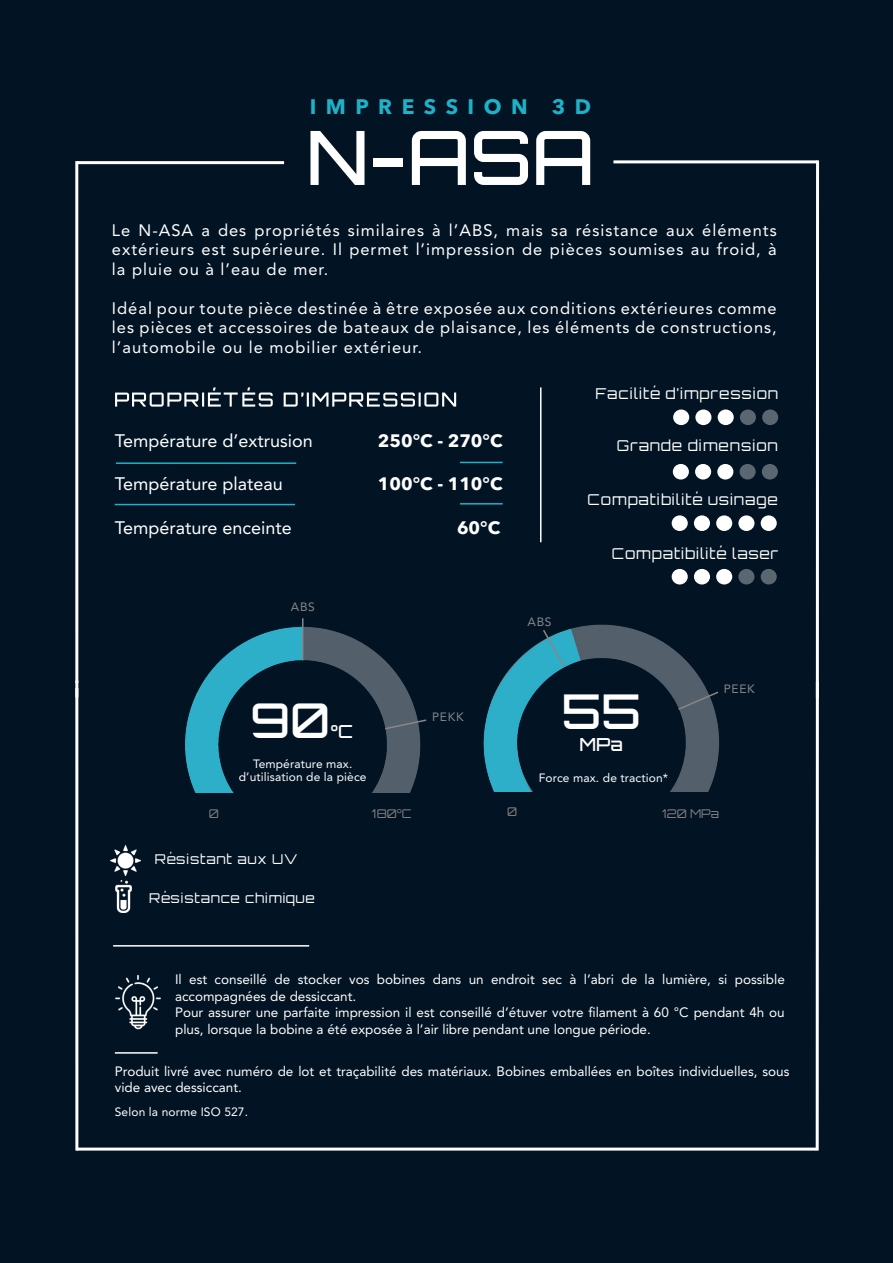
<style>
.page{position:relative;width:893px;height:1263px;background:#fff}
.page>*{position:absolute;margin:0;border:0;box-sizing:border-box;transform-origin:0 0}
.t1{font:500 75px "Orbitron";color:#fff}
.t2{font:500 48px "Orbitron";color:#fff}
.t3{font:700 21px "Avenir Next LT Pro";letter-spacing:.45em;color:#1eb2c8}
.t4{font:18px "Avenir LT Std";color:#fff}
.t5{font:700 18px "Avenir Next LT Pro";color:#fff}
.t6{font:500 18px "Orbitron";color:#fff}
.t7{font:16.5px/19.5px "Avenir LT Std";letter-spacing:.06em;color:#fff;text-align:justify}
.t8{font:300 15px "Orbitron";letter-spacing:.06em;color:#fff}
.t9{font:13.5px/16.5px "Avenir LT Std";color:#fff}
.t10{font:300 13.5px "Orbitron";letter-spacing:.06em;color:#fff}
.t11{font:12px "Avenir LT Std";letter-spacing:.01em;color:#fff}
.t12{font:12px "Avenir LT Std";letter-spacing:.06em;color:#878787}
.t13{font:300 12px "Orbitron";color:#808080}
</style>
<div class="page">
<div style="left:0;top:0;width:893px;height:1242px;background:#021424"></div>
<div style="left:0;top:39px;width:893px;height:1224px;background:#021424"></div>
<img style="left:185px;top:623px;width:236px;height:170px">
<img style="left:483px;top:624px;width:236px;height:168px">
<hr style="left:75px;top:161px;width:3px;height:989px;background:#fff">
<hr style="left:816px;top:160px;width:3px;height:990px;background:#fff">
<hr style="left:613px;top:160px;width:204px;height:3px;background:#fff">
<hr style="left:77px;top:1147px;width:739px;height:3px;background:#fff">
<hr style="left:77px;top:161px;width:207px;height:3px;background:#fff">
<svg style="left:115px;top:387px;width:341px;height:20px"></svg>
<hr style="left:116px;top:462px;width:180px;height:2px;background:#1eb2c8">
<hr style="left:115px;top:504px;width:180px;height:1px;background:#1eb2c8">
<hr style="left:460px;top:462px;width:43px;height:1px;background:#1eb2c8">
<hr style="left:460px;top:503px;width:43px;height:1px;background:#1eb2c8">
<hr style="left:540px;top:387px;width:1px;height:155px;background:#fff">
<hr style="left:113px;top:945px;width:196px;height:1px;background:#fff">
<img style="left:111px;top:846px;width:29px;height:29px">
<svg style="left:740px;top:409px;width:16px;height:16px"></svg>
<div style="left:740px;top:464px;width:16px;height:15px;background:#5a6670;border-radius:50%"></div>
<div style="left:738px;top:515px;width:16px;height:16px;background:#fff;border-radius:50%"></div>
<div style="left:738px;top:569px;width:16px;height:15px;background:#5a6670;border-radius:50%"></div>
<div style="left:695px;top:409px;width:16px;height:16px;background:#fff;border-radius:50%"></div>
<div style="left:695px;top:464px;width:16px;height:15px;background:#fff;border-radius:50%"></div>
<div style="left:694px;top:515px;width:16px;height:16px;background:#fff;border-radius:50%"></div>
<div style="left:694px;top:569px;width:16px;height:15px;background:#fff;border-radius:50%"></div>
<div style="left:673px;top:409px;width:16px;height:16px;background:#fff;border-radius:50%"></div>
<div style="left:673px;top:464px;width:16px;height:15px;background:#fff;border-radius:50%"></div>
<div style="left:672px;top:515px;width:16px;height:16px;background:#fff;border-radius:50%"></div>
<div style="left:672px;top:569px;width:16px;height:15px;background:#fff;border-radius:50%"></div>
<svg style="left:762px;top:409px;width:16px;height:16px"></svg>
<div style="left:762px;top:464px;width:16px;height:15px;background:#5a6670;border-radius:50%"></div>
<div style="left:761px;top:515px;width:16px;height:16px;background:#fff;border-radius:50%"></div>
<div style="left:761px;top:569px;width:16px;height:15px;background:#5a6670;border-radius:50%"></div>
<div style="left:718px;top:409px;width:16px;height:16px;background:#fff;border-radius:50%"></div>
<div style="left:717px;top:464px;width:16px;height:15px;background:#fff;border-radius:50%"></div>
<div style="left:716px;top:515px;width:16px;height:16px;background:#fff;border-radius:50%"></div>
<div style="left:716px;top:569px;width:16px;height:15px;background:#fff;border-radius:50%"></div>
<hr style="left:302px;top:618px;width:1px;height:42px;background:#878787">
<svg style="left:541px;top:628px;width:25px;height:41px"></svg>
<svg style="left:383px;top:718px;width:44px;height:12px"></svg>
<svg style="left:677px;top:690px;width:42px;height:21px"></svg>
<img style="left:115px;top:881px;width:17px;height:31px">
<img style="left:115px;top:975px;width:46px;height:54px">
<hr style="left:115px;top:1052px;width:43px;height:2px;background:#fff">
<p class="t3" style="left:310px;top:94px;width:283px">IMPRESSION 3D</p>
<p class="t1" style="left:306px;top:111px;width:290px">N-ASA</p>
<p class="t7" style="left:112px;top:221px;width:666px">Le N-ASA a des propriétés similaires à l’ABS, mais sa résistance aux éléments extérieurs est supérieure. Il permet l’impression de pièces soumises au froid, à la pluie ou à l’eau de mer.</p>
<p class="t7" style="left:112px;top:299px;width:666px">Idéal pour toute pièce destinée à être exposée aux conditions extérieures comme les pièces et accessoires de bateaux de plaisance, les éléments de constructions, l’automobile ou le mobilier extérieur.</p>
<p class="t4" style="left:115px;top:430px;width:200px">Température d’extrusion</p>
<p class="t5" style="left:378px;top:429px;width:126px">250°C - 270°C</p>
<p class="t4" style="left:115px;top:474px;width:170px">Température plateau</p>
<p class="t5" style="left:378px;top:473px;width:126px">100°C - 110°C</p>
<p class="t4" style="left:115px;top:517px;width:179px">Température enceinte</p>
<p class="t5" style="left:457px;top:516px;width:45px">60°C</p>
<p class="t12" style="left:291px;top:599px;width:26px">ABS</p>
<p class="t2" style="left:251px;top:690px;width:81px">90</p>
<p class="t6" style="left:330px;top:720px;width:24px">°C</p>
<p class="t11" style="left:253px;top:756px;width:101px">Température max.</p>
<p class="t11" style="left:239px;top:770px;width:129px">d’utilisation de la pièce</p>
<p class="t12" style="left:432px;top:710px;width:33px">PEKK</p>
<p class="t8" style="left:595px;top:383px;width:184px">Facilité d’impression</p>
<p class="t8" style="left:617px;top:436px;width:163px">Grande dimension</p>
<p class="t12" style="left:527px;top:615px;width:26px">ABS</p>
<p class="t8" style="left:588px;top:490px;width:192px">Compatibilité usinage</p>
<p class="t8" style="left:612px;top:543px;width:168px">Compatibilité laser</p>
<p class="t2" style="left:561px;top:682px;width:81px">55</p>
<p class="t6" style="left:580px;top:733px;width:45px">MPa</p>
<p class="t11" style="left:539px;top:770px;width:131px">Force max. de traction*</p>
<p class="t12" style="left:724px;top:682px;width:33px">PEEK</p>
<p class="t13" style="left:209px;top:805px;width:12px">0</p>
<p class="t13" style="left:372px;top:805px;width:41px">180°C</p>
<p class="t13" style="left:507px;top:804px;width:12px">0</p>
<p class="t13" style="left:662px;top:805px;width:58px">120 MPa</p>
<p class="t10" style="left:155px;top:851px;width:144px">Résistant aux UV</p>
<p class="t10" style="left:149px;top:890px;width:167px">Résistance chimique</p>
<p class="t9" style="left:175px;top:971px;width:611px">Il est conseillé de stocker vos bobines dans un endroit sec à l’abri de la lumière, si possible accompagnées de dessiccant.</p>
<p class="t9" style="left:175px;top:1004px;width:611px">Pour assurer une parfaite impression il est conseillé d’étuver votre filament à 60 °C pendant 4h ou plus, lorsque la bobine a été exposée à l’air libre pendant une longue période.</p>
<p class="t9" style="left:115px;top:1063px;width:676px">Produit livré avec numéro de lot et traçabilité des matériaux. Bobines emballées en boîtes individuelles, sous vide avec dessiccant.</p>
<p class="t11" style="left:115px;top:1105px;width:135px">Selon la norme ISO 527.</p>
</div>
